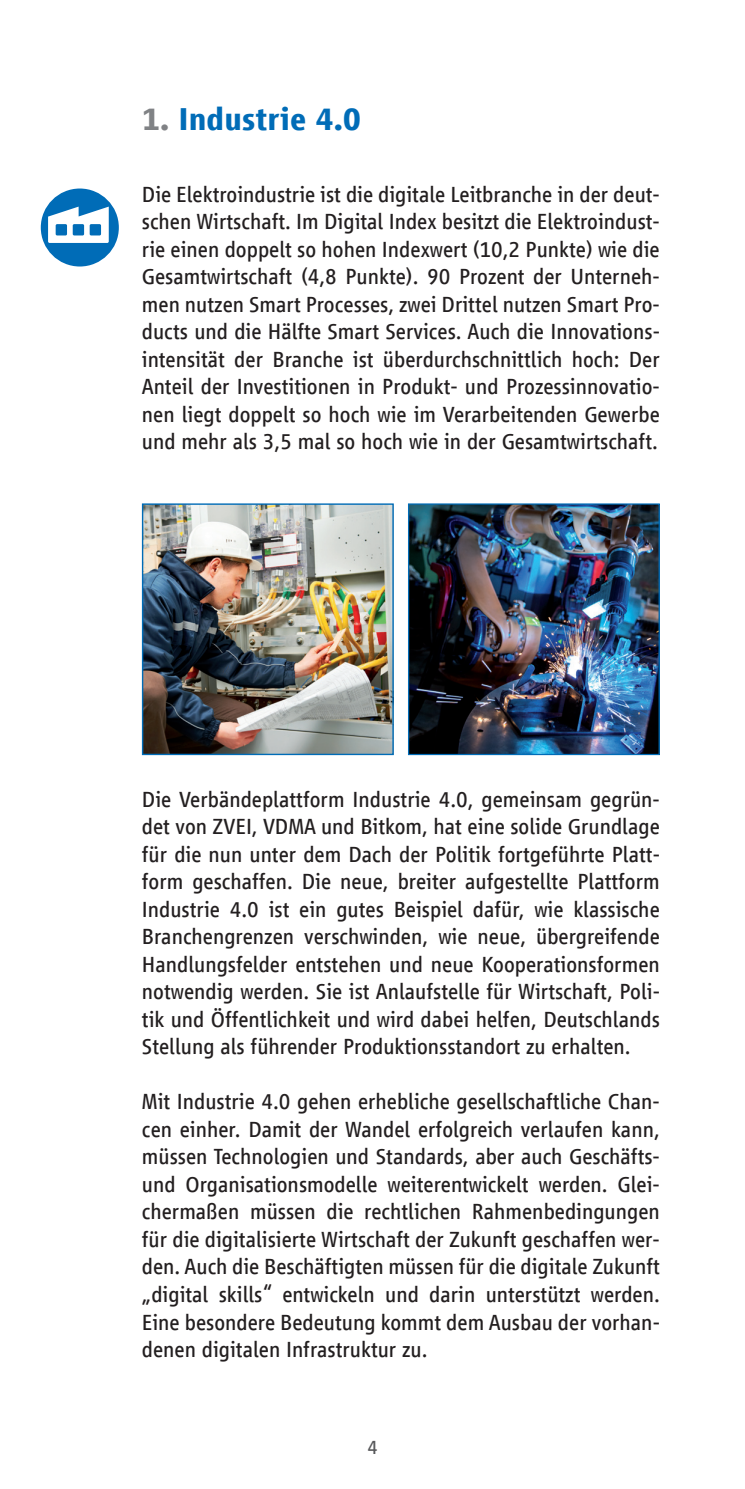
<style>
.page{position:relative;width:745px;height:1489px;background:#fff}
.page>*{position:absolute;margin:0;border:0;box-sizing:border-box;transform-origin:0 0}
.t1{font:700 32.5px "Vialog LT Com";color:#006cb7}
.t2{font:22.5px/27.5px "Vialog LT Com";color:#231f20;text-align:justify}
.t3{font:20px "Vialog LT Com";color:#57585a}
.s1{color:#808285}
</style>
<div class="page">
<img style="left:409px;top:505px;width:248px;height:248px">
<div style="left:407px;top:503px;width:252px;height:252px;border:1px solid #006cb7"></div>
<img style="left:144px;top:505px;width:247px;height:248px">
<div style="left:142px;top:503px;width:251px;height:252px;border:1px solid #006cb7"></div>
<div style="left:41px;top:188px;width:78px;height:78px;background:#006cb7;border-radius:50%"></div>
<svg style="left:48px;top:206px;width:61px;height:37px"></svg>
<h1 class="t1" style="left:142px;top:101px;width:221px"><span class="s1">1.</span> Industrie 4.0</h1>
<p class="t2" style="left:142px;top:180px;width:519px">Die Elektroindustrie ist die digitale Leitbranche in der deut&shy;schen Wirtschaft. Im Digital Index besitzt die Elektroindust&shy;rie einen doppelt so hohen Indexwert (10,2 Punkte) wie die Gesamtwirtschaft (4,8 Punkte). 90 Prozent der Unterneh&shy;men nutzen Smart Processes, zwei Drittel nutzen Smart Pro&shy;ducts und die Hälfte Smart Services. Auch die Innovations&shy;intensität der Branche ist überdurchschnittlich hoch: Der Anteil der Investitionen in Produkt- und Prozessinnovatio&shy;nen liegt doppelt so hoch wie im Verarbeitenden Gewerbe und mehr als 3,5 mal so hoch wie in der Gesamtwirtschaft.</p>
<p class="t2" style="left:142px;top:785px;width:519px">Die Verbändeplattform Industrie 4.0, gemeinsam gegrün&shy;det von ZVEI, VDMA und Bitkom, hat eine solide Grundlage für die nun unter dem Dach der Politik fortgeführte Platt&shy;form geschaffen. Die neue, breiter aufgestellte Plattform Industrie 4.0 ist ein gutes Beispiel dafür, wie klassische Branchengrenzen verschwinden, wie neue, übergreifende Handlungsfelder entstehen und neue Kooperationsformen notwendig werden. Sie ist Anlaufstelle für Wirtschaft, Poli&shy;tik und Öffentlichkeit und wird dabei helfen, Deutschlands Stellung als führender Produktionsstandort zu erhalten.</p>
<p class="t2" style="left:142px;top:1088px;width:519px">Mit Industrie 4.0 gehen erhebliche gesellschaftliche Chan&shy;cen einher. Damit der Wandel erfolgreich verlaufen kann, müssen Technologien und Standards, aber auch Geschäfts&shy;und Organisationsmodelle weiterentwickelt werden. Glei&shy;chermaßen müssen die rechtlichen Rahmenbedingungen für die digitalisierte Wirtschaft der Zukunft geschaffen wer&shy;den. Auch die Beschäftigten müssen für die digitale Zukunft „digital skills“ entwickeln und darin unterstützt werden.<br>Eine besondere Bedeutung kommt dem Ausbau der vorhan&shy;denen digitalen Infrastruktur zu.</p>
<p class="t3" style="left:367px;top:1435px;width:12px">4</p>
</div>
